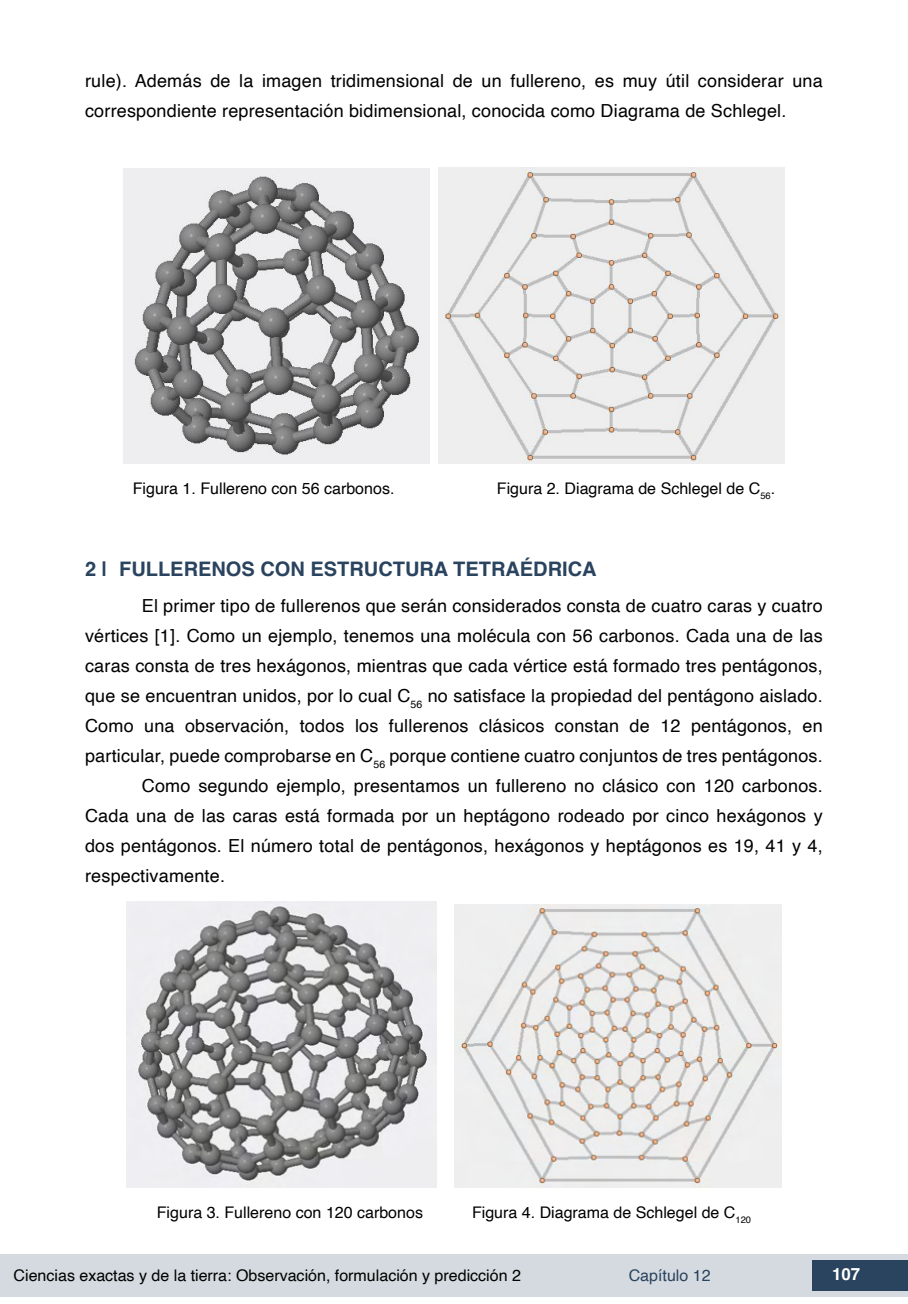
<style>
.page{position:relative;width:908px;height:1304px;background:#fff}
.page>*{position:absolute;margin:0;border:0;box-sizing:border-box;transform-origin:0 0}
.t1{font:700 20px "Helvetica";color:#2a435e}
.t2{font:18px/30px "Helvetica";letter-spacing:.01em;color:#000}
.t3{font:700 16.8px "Helvetica";color:#fff}
.t4{font:16px "Helvetica";color:#000}
.t5{font:16px "Helvetica";color:#2a435e}
</style>
<div class="page">
<div style="left:0;top:1254px;width:906px;height:43px;background:#d4dadf"></div>
<div style="left:812px;top:1261px;width:95px;height:30px;background:#2a435e"></div>
<img style="left:123px;top:169px;width:306px;height:294px">
<img style="left:438px;top:167px;width:346px;height:296px">
<img style="left:126px;top:902px;width:310px;height:285px">
<img style="left:454px;top:904px;width:327px;height:283px">
<p class="t2" style="left:85px;top:66px;width:738px">rule). Además de la imagen tridimensional de un fullereno, es muy útil considerar una correspondiente representación bidimensional, conocida como Diagrama de Schlegel.</p>
<p class="t4" style="left:133px;top:476px;width:263px">Figura 1. Fullereno con 56 carbonos.</p>
<p class="t4" style="left:496px;top:476px;width:280px">Figura 2. Diagrama de Schlegel de C<sub>56</sub>.</p>
<p class="t1" style="left:85px;top:557px;width:513px">2 | FULLERENOS CON ESTRUCTURA TETRAÉDRICA</p>
<p class="t2" style="left:142px;top:591px;width:682px">El primer tipo de fullerenos que serán considerados consta de cuatro caras y cuatro</p>
<p class="t2" style="left:85px;top:621px;width:738px">vértices [1]. Como un ejemplo, tenemos una molécula con 56 carbonos. Cada una de las</p>
<p class="t2" style="left:85px;top:651px;width:738px">caras consta de tres hexágonos, mientras que cada vértice está formado tres pentágonos,</p>
<p class="t2" style="left:85px;top:681px;width:738px">que se encuentran unidos, por lo cual C<sub>56</sub> no satisface la propiedad del pentágono aislado.</p>
<p class="t2" style="left:85px;top:711px;width:738px">Como una observación, todos los fullerenos clásicos constan de 12 pentágonos, en</p>
<p class="t2" style="left:85px;top:741px;width:738px">particular, puede comprobarse en C<sub>56</sub> porque contiene cuatro conjuntos de tres pentágonos.</p>
<p class="t2" style="left:142px;top:771px;width:682px">Como segundo ejemplo, presentamos un fullereno no clásico con 120 carbonos.</p>
<p class="t2" style="left:85px;top:801px;width:738px">Cada una de las caras está formada por un heptágono rodeado por cinco hexágonos y</p>
<p class="t2" style="left:85px;top:831px;width:738px">dos pentágonos. El número total de pentágonos, hexágonos y heptágonos es 19, 41 y 4,</p>
<p class="t2" style="left:85px;top:861px;width:141px">respectivamente.</p>
<p class="t4" style="left:157px;top:1200px;width:267px">Figura 3. Fullereno con 120 carbonos</p>
<p class="t4" style="left:472px;top:1200px;width:280px">Figura 4. Diagrama de Schlegel de C<sub>120</sub></p>
<p class="t4" style="left:14px;top:1263px;width:508px">Ciencias exactas y de la tierra: Observación, formulación y predicción 2</p>
<p class="t5" style="left:628px;top:1263px;width:83px">Capítulo 12</p>
<p class="t3" style="left:831px;top:1264px;width:30px">107</p>
</div>
